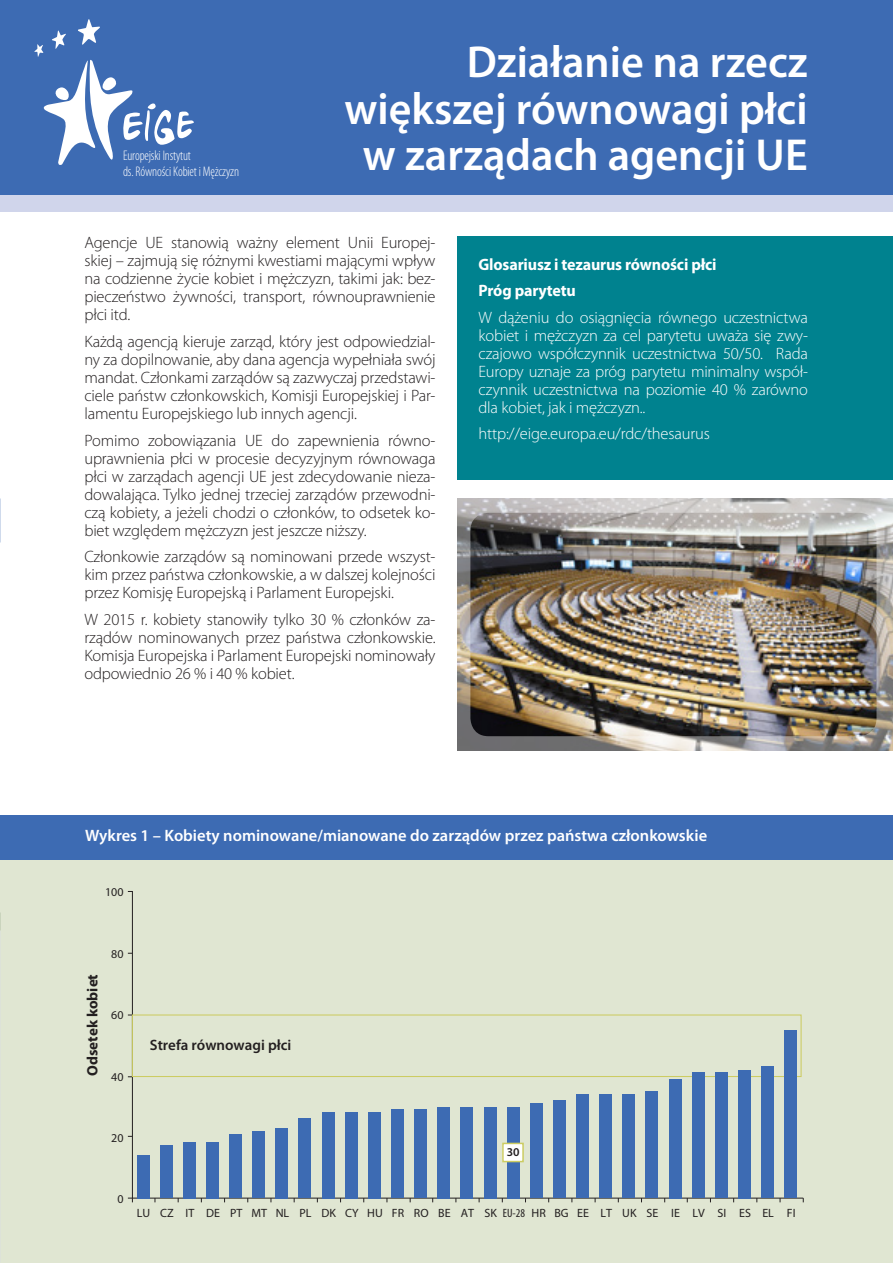
<style>
.page{position:relative;width:893px;height:1263px;background:#fff}
.page>*{position:absolute;margin:0;border:0;box-sizing:border-box;transform-origin:0 0}
.Title_0{font:600 45px/46.5px "Myriad Pro";color:#fff;text-align:right}
.Body_text{font:300 16.5px/18px "Myriad Pro";letter-spacing:-.01em;color:#231f20;text-align:justify}
.Body_text-2{font:300 16.5px/18px "Myriad Pro";letter-spacing:-.01em;color:#fff;text-align:justify}
.Figure_title{font:600 16.5px "Myriad Pro";color:#fff}
.Body_text-3{font:700 16.5px "Myriad Pro";letter-spacing:-.01em;color:#fff}
.t1{font:600 15px "Myriad Pro";color:#231f20}
.t2{font:700 15px "Myriad Pro";color:#231f20}
.t3{font:300 condensed 13.95px/15.8px "Myriad Pro";letter-spacing:-.01em;color:#fff}
.t4{font:12px "Myriad Pro";color:#231f20}
.t5{font:600 12px "Myriad Pro";color:#231f20}
.s1{font-stretch:condensed}
</style>
<div class="page">
<div style="left:0;top:0;width:893px;height:210px;background:#3d6bb3"></div>
<svg style="left:34px;top:19px;width:160px;height:146px"></svg>
<div style="left:0;top:195px;width:893px;height:16px;background:#d0d5eb"></div>
<div style="left:0;top:860px;width:893px;height:403px;background:#e0e6d2"></div>
<div style="left:0;top:816px;width:893px;height:44px;background:#3d6bb3"></div>
<div style="left:457px;top:236px;width:436px;height:244px;background:#00828f"></div>
<hr style="left:132px;top:891px;width:1px;height:307px;background:#231f20">
<hr style="left:132px;top:1198px;width:671px;height:1px;background:#231f20">
<div style="left:132px;top:1014px;width:670px;height:63px;border:1px solid #cccc62"></div>
<div style="left:137px;top:1155px;width:12px;height:43px;background:#3d6bb3"></div>
<div style="left:160px;top:1146px;width:13px;height:52px;background:#3d6bb3"></div>
<div style="left:183px;top:1142px;width:13px;height:56px;background:#3d6bb3"></div>
<div style="left:206px;top:1142px;width:13px;height:56px;background:#3d6bb3"></div>
<div style="left:229px;top:1134px;width:13px;height:64px;background:#3d6bb3"></div>
<div style="left:252px;top:1131px;width:13px;height:67px;background:#3d6bb3"></div>
<div style="left:275px;top:1128px;width:13px;height:70px;background:#3d6bb3"></div>
<div style="left:299px;top:1118px;width:12px;height:80px;background:#3d6bb3"></div>
<div style="left:322px;top:1112px;width:12px;height:86px;background:#3d6bb3"></div>
<div style="left:345px;top:1112px;width:13px;height:86px;background:#3d6bb3"></div>
<div style="left:368px;top:1112px;width:13px;height:86px;background:#3d6bb3"></div>
<div style="left:391px;top:1109px;width:13px;height:89px;background:#3d6bb3"></div>
<div style="left:414px;top:1109px;width:13px;height:89px;background:#3d6bb3"></div>
<div style="left:437px;top:1107px;width:13px;height:91px;background:#3d6bb3"></div>
<div style="left:460px;top:1107px;width:13px;height:91px;background:#3d6bb3"></div>
<div style="left:484px;top:1107px;width:12px;height:91px;background:#3d6bb3"></div>
<div style="left:507px;top:1107px;width:12px;height:91px;background:#3d6bb3"></div>
<div style="left:530px;top:1103px;width:13px;height:95px;background:#3d6bb3"></div>
<div style="left:553px;top:1101px;width:13px;height:97px;background:#3d6bb3"></div>
<div style="left:576px;top:1095px;width:13px;height:103px;background:#3d6bb3"></div>
<div style="left:599px;top:1095px;width:13px;height:103px;background:#3d6bb3"></div>
<div style="left:622px;top:1095px;width:13px;height:103px;background:#3d6bb3"></div>
<div style="left:646px;top:1092px;width:12px;height:106px;background:#3d6bb3"></div>
<div style="left:669px;top:1079px;width:12px;height:119px;background:#3d6bb3"></div>
<div style="left:692px;top:1073px;width:13px;height:125px;background:#3d6bb3"></div>
<div style="left:715px;top:1073px;width:13px;height:125px;background:#3d6bb3"></div>
<div style="left:738px;top:1070px;width:13px;height:128px;background:#3d6bb3"></div>
<div style="left:761px;top:1066px;width:13px;height:132px;background:#3d6bb3"></div>
<div style="left:784px;top:1030px;width:13px;height:168px;background:#3d6bb3"></div>
<div style="left:503px;top:1143px;width:20px;height:18px;background:#fff"></div>
<div style="left:502px;top:1143px;width:22px;height:19px;border:2px solid #cccc62"></div>
<img style="left:457px;top:498px;width:436px;height:253px">
<img style="left:470px;top:513px;width:406px;height:223px">
<p class="t3" style="left:123px;top:148px;width:118px">Europejski Instytut<br>ds. Równości Kobiet i Mężczyzn</p>
<p class="Title_0" style="left:344px;top:39px;width:465px">Działanie na rzecz większej równowagi płci</p>
<p class="Title_0" style="left:363px;top:132px;width:446px">w zarządach agencji UE</p>
<p class="Body_text" style="left:84px;top:234px;width:353px">Agencje UE stanowią ważny element Unii Europej&shy;skiej – zajmują się różnymi kwestiami mającymi wpływ na codzienne życie kobiet i mężczyzn, takimi jak: bez&shy;pieczeństwo żywności, transport, równouprawnienie płci itd.</p>
<p class="Body_text" style="left:84px;top:333px;width:353px">Każdą agencją kieruje zarząd, który jest odpowiedzial&shy;ny za dopilnowanie, aby dana agencja wypełniała swój mandat. Członkami zarządów są zazwyczaj przedstawi&shy;ciele państw członkowskich, Komisji Europejskiej i Par&shy;lamentu Europejskiego lub innych agencji.</p>
<p class="Body_text" style="left:84px;top:431px;width:353px">Pomimo zobowiązania UE do zapewnienia równo&shy;uprawnienia płci w procesie decyzyjnym równowaga płci w zarządach agencji UE jest zdecydowanie nieza&shy;dowalająca. Tylko jednej trzeciej zarządów przewodni&shy;czą kobiety, a jeżeli chodzi o członków, to odsetek ko&shy;biet względem mężczyzn jest jeszcze niższy.</p>
<p class="Body_text" style="left:84px;top:548px;width:353px">Członkowie zarządów są nominowani przede wszyst&shy;kim przez państwa członkowskie, a w dalszej kolejności przez Komisję Europejską i Parlament Europejski.</p>
<p class="Body_text" style="left:84px;top:610px;width:353px">W 2015 r. kobiety stanowiły tylko 30 % członków za&shy;rządów nominowanych przez państwa członkowskie.<br>Komisja Europejska i Parlament Europejski nominowały odpowiednio 26 % i 40 % kobiet.</p>
<p class="Body_text-3" style="left:478px;top:253px;width:240px">Glosariusz i tezaurus równości płci</p>
<p class="Body_text-3" style="left:478px;top:280px;width:99px">Próg parytetu</p>
<p class="Body_text-2" style="left:478px;top:308px;width:331px">W dążeniu do osiągnięcia równego uczestnictwa kobiet i mężczyzn za cel parytetu uważa się zwy&shy;czajowo współczynnik uczestnictwa 50/50. Rada Europy uznaje za próg parytetu minimalny współ&shy;czynnik uczestnictwa na poziomie 40 % zarówno dla kobiet, jak i mężczyzn..</p>
<p class="Body_text-2" style="left:478px;top:425px;width:233px">http://eige.europa.eu/rdc/thesaurus</p>
<p class="Figure_title" style="left:85px;top:826px;width:624px">Wykres 1 – Kobiety nominowane/mianowane do zarządów przez państwa członkowskie</p>
<p class="t4" style="left:105px;top:885px;width:20px">100</p>
<p class="t2" style="left:83px;top:1076px;width:104px;rotate:-90deg">Odsetek kobiet</p>
<p class="t4" style="left:111px;top:946px;width:14px">80</p>
<p class="t4" style="left:111px;top:1007px;width:14px">60</p>
<p class="t4" style="left:111px;top:1069px;width:14px">40</p>
<p class="t1" style="left:150px;top:1036px;width:143px">Strefa równowagi płci</p>
<p class="t4" style="left:111px;top:1130px;width:14px">20</p>
<p class="t5" style="left:507px;top:1145px;width:14px">30</p>
<p class="t4" style="left:117px;top:1192px;width:8px">0</p>
<p class="t4" style="left:137px;top:1206px;width:660px">LU CZ IT DE PT MT NL PL DK CY HU FR RO BE AT SK <span class="s1">EU-28</span> HR BG EE LT UK SE IE LV SI ES EL FI</p>
</div>
